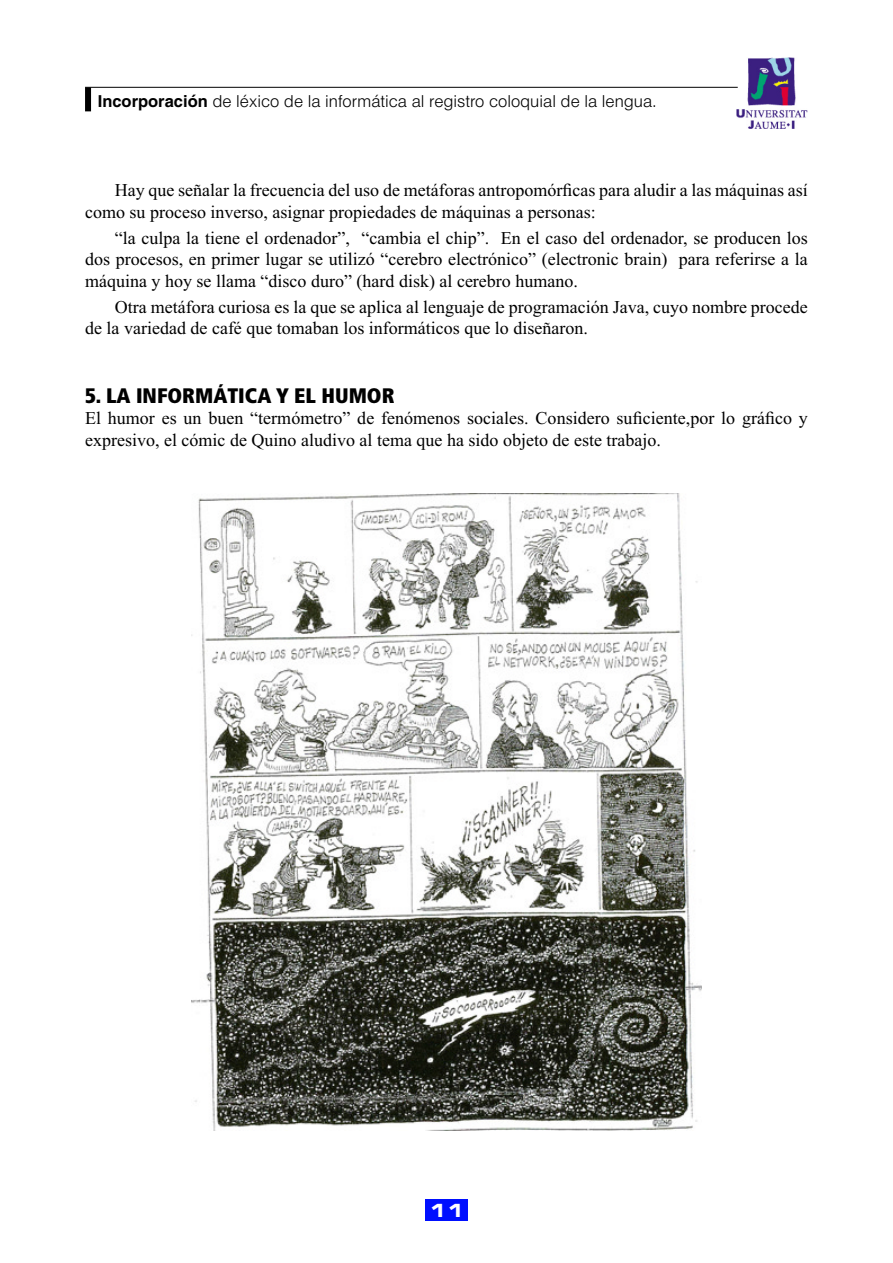
<style>
.page{position:relative;width:893px;height:1263px;background:#fff}
.page>*{position:absolute;margin:0;border:0;box-sizing:border-box;transform-origin:0 0}
.t1{font:900 condensed 21px "Frutiger";color:#000}
.t2{font:18px/21.6px "Times New Roman";color:#000}
.t3{font:18px "Palindrome Expanded S Si Bold Expanded";color:#fff}
.t4{font:300 16.5px "Helvetica";color:#000}
.s1{font-weight:700}
</style>
<div class="page">
<img style="left:737px;top:57px;width:71px;height:71px">
<hr style="left:85px;top:87px;width:653px;height:1px;background:#000">
<div style="left:85px;top:87px;width:6px;height:24px;background:#000"></div>
<div style="left:425px;top:1199px;width:43px;height:21px;background:#000fff"></div>
<img style="left:191px;top:494px;width:511px;height:637px">
<p class="t4" style="left:98px;top:91px;width:561px"><span class="s1">Incorporación</span> de léxico de la informática al registro coloquial de la lengua.</p>
<p class="t2" style="left:85px;top:179px;width:724px;text-indent:30px">Hay que señalar la frecuencia del uso de metáforas antropomórficas para aludir a las máquinas así como su proceso inverso, asignar propiedades de máquinas a personas:</p>
<p class="t2" style="left:85px;top:227px;width:724px;text-align:justify;text-indent:30px">“la culpa la tiene el ordenador”, “cambia el chip”. En el caso del ordenador, se producen los dos procesos, en primer lugar se utilizó “cerebro electrónico” (electronic brain) para referirse a la máquina y hoy se llama “disco duro” (hard disk) al cerebro humano.</p>
<p class="t2" style="left:85px;top:296px;width:724px;text-indent:30px">Otra metáfora curiosa es la que se aplica al lenguaje de programación Java, cuyo nombre procede de la variedad de café que tomaban los informáticos que lo diseñaron.</p>
<p class="t1" style="left:85px;top:383px;width:311px">5. LA INFORMÁTICA Y EL HUMOR</p>
<p class="t2" style="left:85px;top:407px;width:724px">El humor es un buen “termómetro” de fenómenos sociales. Considero suficiente,por lo gráfico y expresivo, el cómic de Quino aludivo al tema que ha sido objeto de este trabajo.</p>
<p class="t3" style="left:429px;top:1197px;width:37px">11</p>
</div>
